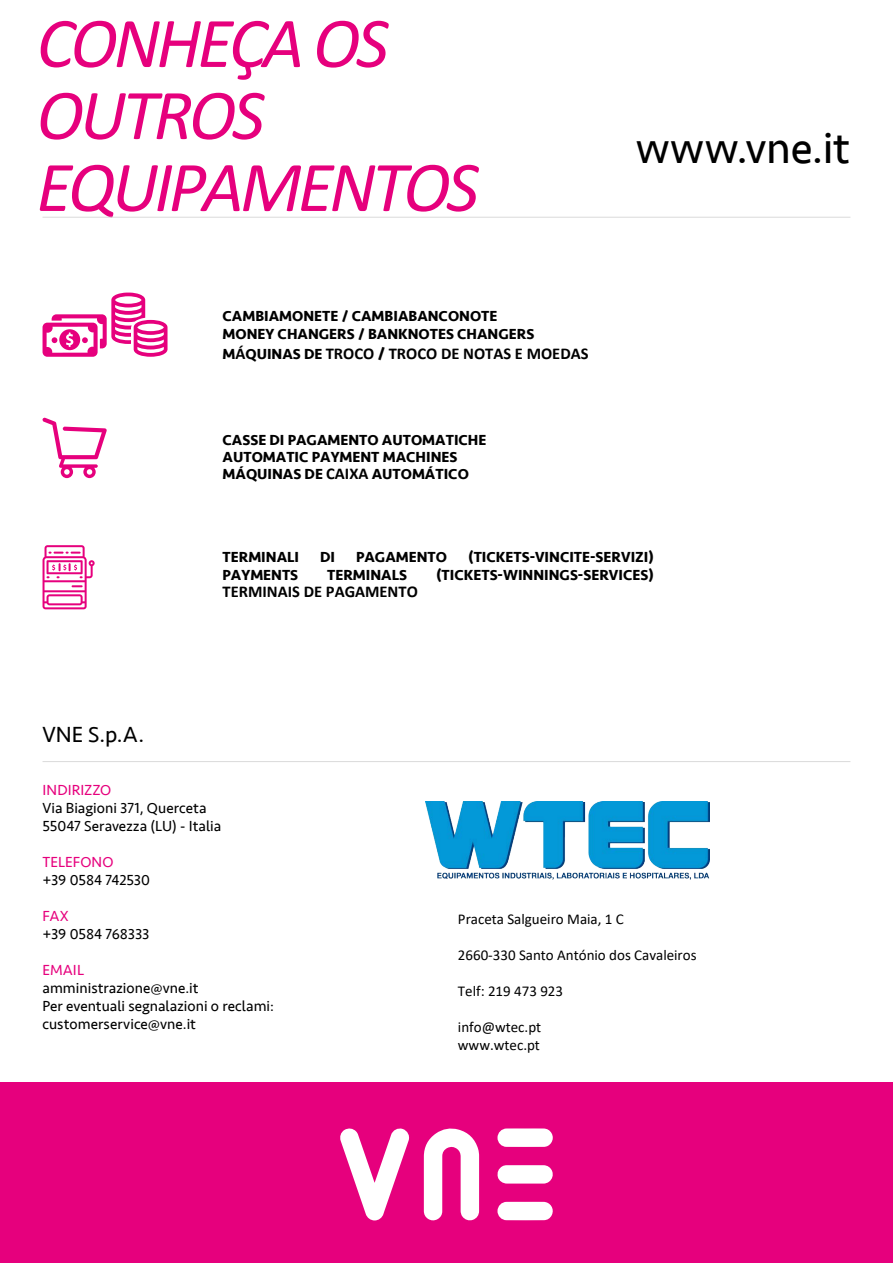
<style>
.page{position:relative;width:893px;height:1263px;background:#fff}
.page>*{position:absolute;margin:0;border:0;box-sizing:border-box;transform-origin:0 0}
.t1{font:italic 72px/72px "Calibri";letter-spacing:-.055em;color:#e6007d}
.t2{font:45px "Seravek";letter-spacing:-.01em;color:#000}
.t3{font:22.5px "Seravek";color:#000}
.t4{font:700 16.5px "Calibri";color:#000}
.t5{font:700 15px/17.2px "Seravek";color:#000}
.t6{font:15px/18px "Seravek";color:#000}
.t7{font:15px/18px "Calibri";color:#000}
.t8{font:15px "Seravek";letter-spacing:.005em;color:#e6007d}
.s1{font-family:"Seravek";font-size:15px}
.s2{font-family:"Seravek"}
.s3{font-family:"Calibri";font-size:16.5px}
</style>
<div class="page">
<hr style="left:43px;top:761px;width:807px;height:1px;background:#dadada">
<hr style="left:43px;top:217px;width:807px;height:1px;background:#dadada">
<svg style="left:43px;top:293px;width:125px;height:64px"></svg>
<svg style="left:43px;top:545px;width:52px;height:64px"></svg>
<svg style="left:42px;top:417px;width:65px;height:61px"></svg>
<div style="left:0;top:1082px;width:893px;height:181px;background:#e6007d"></div>
<svg style="left:424px;top:1128px;width:55px;height:93px"></svg>
<svg style="left:340px;top:1128px;width:70px;height:92px"></svg>
<svg style="left:497px;top:1165px;width:56px;height:18px"></svg>
<svg style="left:497px;top:1128px;width:56px;height:19px"></svg>
<svg style="left:497px;top:1202px;width:56px;height:18px"></svg>
<img style="left:425px;top:801px;width:285px;height:78px">
<h1 class="t1" style="left:37px;top:4px;width:444px">CONHEÇA OS<br>OUTROS<br>EQUIPAMENTOS</h1>
<p class="t5" style="left:223px;top:307px;width:313px;line-height:18.1px">CAMBIAMONETE / CAMBIABANCONOTE<br>MONEY CHANGERS / BANKNOTES CHANGERS</p>
<p class="t4" style="left:223px;top:341px;width:367px"><span class="s1">M</span>Á<span class="s1">QUINAS DE</span> TROCO <span class="s2">/</span> TROCO DE NOTAS E MOEDAS</p>
<p class="t5" style="left:223px;top:431px;width:265px">CASSE DI PAGAMENTO AUTOMATICHE<br>AUTOMATIC PAYMENT MACHINES<br>MÁQUINAS DE <span class="s3">CAIXA</span> AUTOMÁTICO</p>
<h2 class="t2" style="left:636px;top:113px;width:216px">www.vne.it</h2>
<h3 class="t3" style="left:43px;top:717px;width:103px">VNE S.p.A.</h3>
<p class="t5" style="left:223px;top:548px;width:78px">TERMINALI</p>
<p class="t5" style="left:320px;top:548px;width:16px">DI</p>
<p class="t5" style="left:356px;top:548px;width:93px">PAGAMENTO</p>
<p class="t5" style="left:468px;top:548px;width:187px">(TICKETS-VINCITE-SERVIZI)</p>
<p class="t5" style="left:223px;top:566px;width:77px">PAYMENTS</p>
<p class="t5" style="left:327px;top:566px;width:81px">TERMINALS</p>
<p class="t5" style="left:436px;top:566px;width:219px">(TICKETS-WINNINGS-SERVICES)</p>
<p class="t4" style="left:223px;top:580px;width:197px">TERMINAIS DE PAGAMENTO</p>
<p class="t8" style="left:43px;top:779px;width:70px">INDIRIZZO</p>
<p class="t6" style="left:43px;top:799px;width:180px">Via Biagioni 371, Querceta<br>55047 Seravezza (LU) - Italia</p>
<p class="t8" style="left:43px;top:851px;width:72px">TELEFONO</p>
<p class="t6" style="left:43px;top:871px;width:109px">+39 0584 742530</p>
<p class="t8" style="left:43px;top:905px;width:28px">FAX</p>
<p class="t6" style="left:43px;top:925px;width:108px">+39 0584 768333</p>
<p class="t8" style="left:43px;top:959px;width:43px">EMAIL</p>
<p class="t6" style="left:43px;top:979px;width:233px">amministrazione@vne.it<br>Per eventuali segnalazioni o reclami: customerservice@vne.it</p>
<p class="t7" style="left:458px;top:909px;width:167px">Praceta Salgueiro Maia, 1 C</p>
<p class="t7" style="left:458px;top:945px;width:240px">2660-330 Santo António dos Cavaleiros</p>
<p class="t7" style="left:458px;top:981px;width:107px">Telf: 219 473 923</p>
<p class="t7" style="left:458px;top:1017px;width:85px">info@wtec.pt www.wtec.pt</p>
</div>
